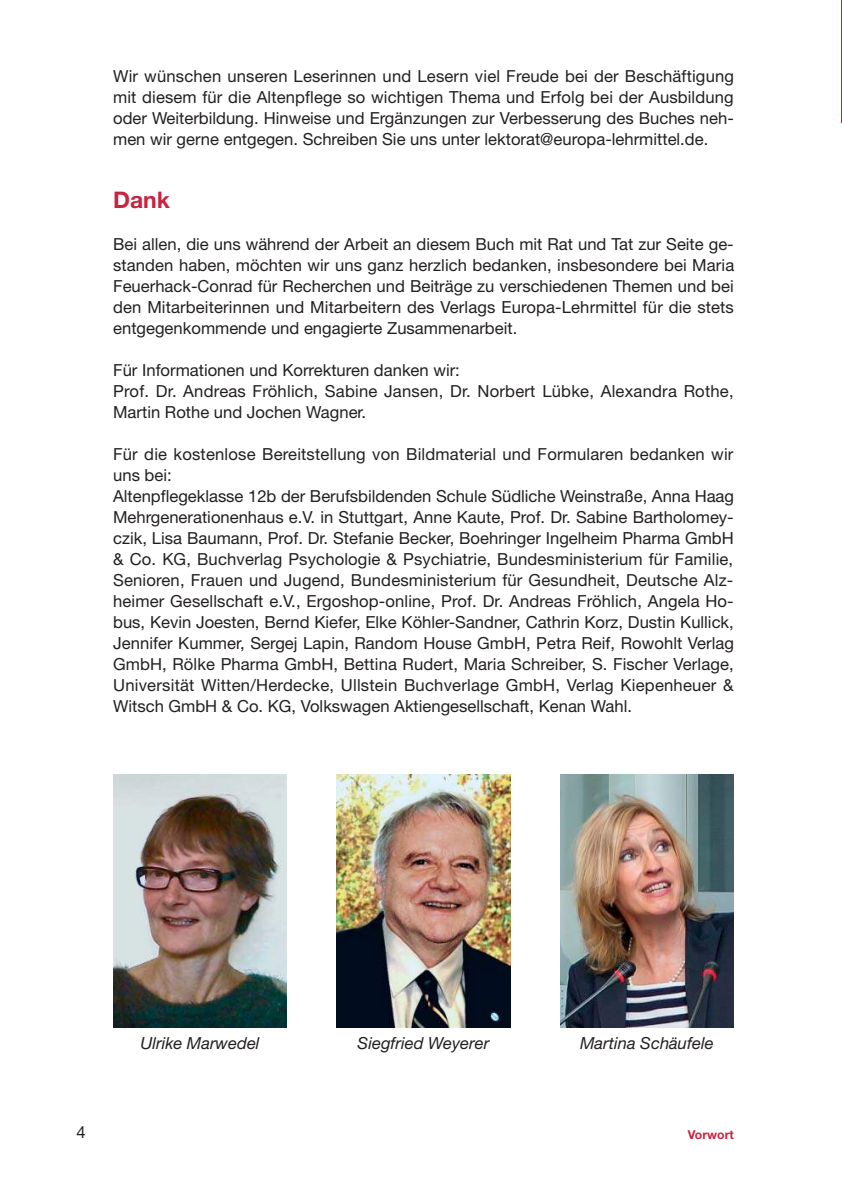
<style>
.page{position:relative;width:842px;height:1189px;background:#fff}
.page>*{position:absolute;margin:0;border:0;box-sizing:border-box;transform-origin:0 0}
.t1{font:700 22.93px "Helvetica Neue LT Std";color:#c9243f}
.t2{font:16.62px/21px "Helvetica Neue LT Std";color:#231f20;text-align:justify}
.t3{font:italic 16.62px "Helvetica Neue LT Std";color:#231f20}
.t4{font:700 12.25px "Helvetica Neue LT Std";color:#c9243f}
</style>
<div class="page">
<hr style="left:840px;top:0;width:1px;height:123px;background:#c9243f">
<img style="left:113px;top:774px;width:174px;height:253px">
<img style="left:336px;top:774px;width:174px;height:253px">
<img style="left:560px;top:774px;width:173px;height:253px">
<p class="t2" style="left:113px;top:66px;width:622px">Wir wünschen unseren Leserinnen und Lesern viel Freude bei der Beschäftigung mit diesem für die Altenpflege so wichtigen Thema und Erfolg bei der Ausbildung oder Weiterbildung. Hinweise und Ergänzungen zur Verbesserung des Buches neh&shy;men wir gerne entgegen. Schreiben Sie uns unter lektorat@europa-lehrmittel.de.</p>
<h1 class="t1" style="left:113px;top:191px;width:58px">Dank</h1>
<p class="t2" style="left:113px;top:234px;width:622px">Bei allen, die uns während der Arbeit an diesem Buch mit Rat und Tat zur Seite ge&shy;standen haben, möchten wir uns ganz herzlich bedanken, insbesondere bei Maria Feuerhack-Conrad für Recherchen und Beiträge zu verschiedenen Themen und bei den Mitarbeiterinnen und Mitarbeitern des Verlags Europa-Lehrmittel für die stets entgegenkommende und engagierte Zusammenarbeit.</p>
<p class="t2" style="left:113px;top:360px;width:622px;text-align:left">Für Informationen und Korrekturen danken wir:<br>Prof. Dr. Andreas Fröhlich, Sabine Jansen, Dr. Norbert Lübke, Alexandra Rothe,<br>Martin Rothe und Jochen Wagner.</p>
<p class="t2" style="left:113px;top:444px;width:622px;text-align:left">Für die kostenlose Bereitstellung von Bildmaterial und Formularen bedanken wir uns bei:<br>Altenpflegeklasse 12b der Berufsbildenden Schule Südliche Weinstraße, Anna Haag Mehrgenerationenhaus e.V. in Stuttgart, Anne Kaute, Prof. Dr. Sabine Bartholomey&shy;czik, Lisa Baumann, Prof. Dr. Stefanie Becker, Boehringer Ingelheim Pharma GmbH &amp; Co. KG, Buchverlag Psychologie &amp; Psychiatrie, Bundesministerium für Familie, Senioren, Frauen und Jugend, Bundesministerium für Gesundheit, Deutsche Alz&shy;heimer Gesellschaft e.V., Ergoshop-online, Prof. Dr. Andreas Fröhlich, Angela Ho&shy;bus, Kevin Joesten, Bernd Kiefer, Elke Köhler-Sandner, Cathrin Korz, Dustin Kullick, Jennifer Kummer, Sergej Lapin, Random House GmbH, Petra Reif, Rowohlt Verlag GmbH, Rölke Pharma GmbH, Bettina Rudert, Maria Schreiber, S. Fischer Verlage, Universität Witten/Herdecke, Ullstein Buchverlage GmbH, Verlag Kiepenheuer &amp; Witsch GmbH &amp; Co. KG, Volkswagen Aktiengesellschaft, Kenan Wahl.</p>
<p class="t3" style="left:140px;top:1036px;width:121px">Ulrike Marwedel</p>
<p class="t3" style="left:357px;top:1036px;width:133px">Siegfried Weyerer</p>
<p class="t3" style="left:580px;top:1036px;width:135px">Martina Schäufele</p>
<p class="t2" style="left:77px;top:1121px;width:11px">4</p>
<p class="t4" style="left:687px;top:1130px;width:47px">Vorwort</p>
</div>
